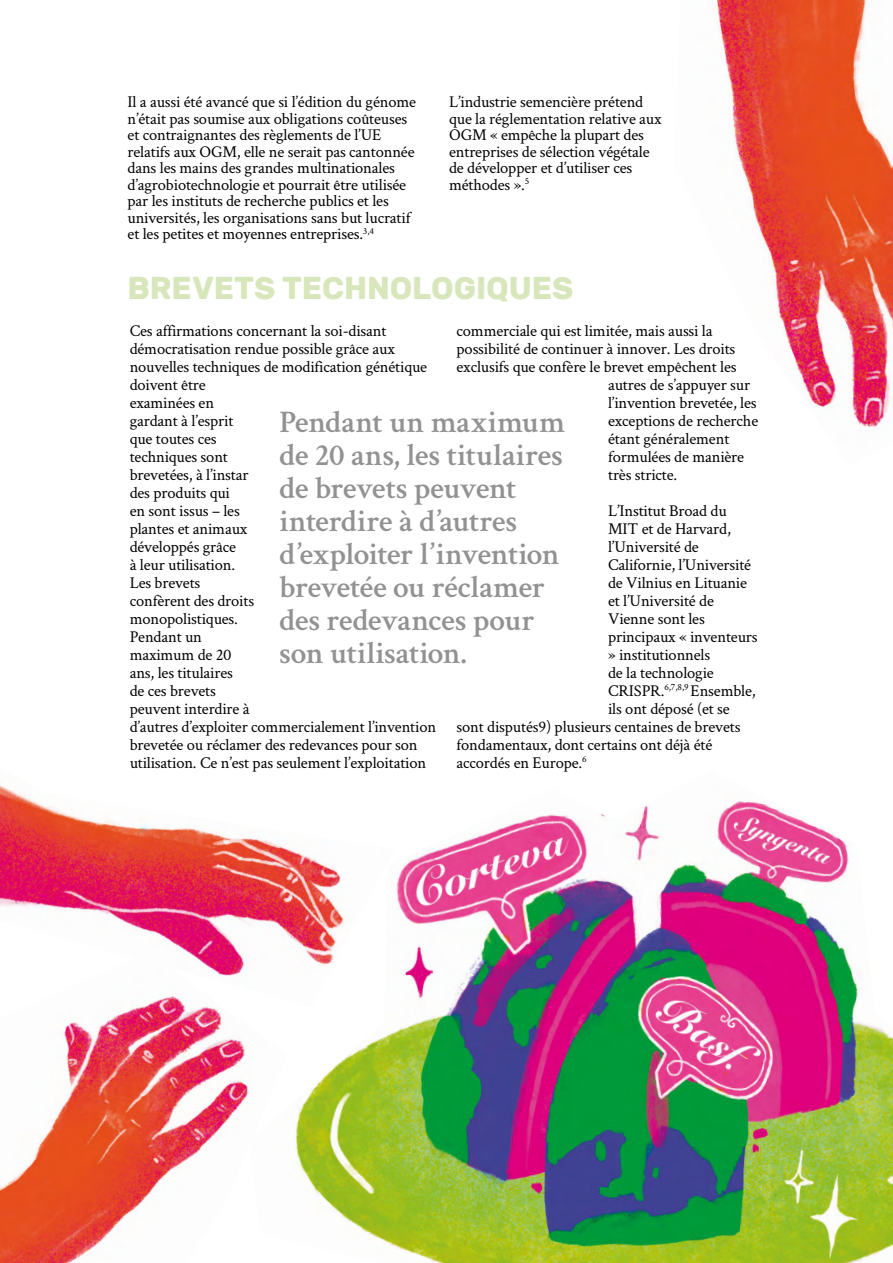
<style>
.page{position:relative;width:893px;height:1263px;background:#fff}
.page>*{position:absolute;margin:0;border:0;box-sizing:border-box;transform-origin:0 0}
.Quote_Crimson_Text_S{font:600 31.5px/33px "Crimson Text";letter-spacing:-.01em;color:#929292}
.HEADER_3_vert_clair{font:700 31.5px "Rubik";letter-spacing:-.005em;color:#d8e7bb}
.Crimson_Text_Reg_11{font:16.5px/18px "Crimson Text";letter-spacing:-.01em;color:#000}
</style>
<div class="page">
<img style="left:295px;top:801px;width:598px;height:462px">
<img style="left:716px;top:0;width:177px;height:428px">
<img style="left:0;top:1007px;width:248px;height:256px">
<img style="left:0;top:785px;width:394px;height:222px">
<p class="Crimson_Text_Reg_11" style="left:128px;top:93px;width:290px;line-height:16.5px">Il a aussi été avancé que si l’édition du génome n’était pas soumise aux obligations coûteuses et contraignantes des règlements de l’UE relatifs aux OGM, elle ne serait pas cantonnée dans les mains des grandes multinationales d’agrobiotechnologie et pourrait être utilisée par les instituts de recherche publics et les universités, les organisations sans but lucratif et les petites et moyennes entreprises.<sup>3,4</sup></p>
<p class="Crimson_Text_Reg_11" style="left:449px;top:93px;width:214px;line-height:16.5px">L’industrie semencière prétend que la réglementation relative aux<br>OGM « empêche la plupart des entreprises de sélection végétale de développer et d’utiliser ces méthodes ».<sup>5</sup></p>
<p class="HEADER_3_vert_clair" style="left:128px;top:270px;width:447px">BREVETS TECHNOLOGIQUES</p>
<p class="Crimson_Text_Reg_11" style="left:130px;top:321px;width:308px">Ces affirmations concernant la soi-disant démocratisation rendue possible grâce aux nouvelles techniques de modification génétique doivent être<br>examinées en<br>gardant à l’esprit<br>que toutes ces<br>techniques sont<br>brevetées, à l’instar<br>des produits qui<br>en sont issus – les<br>plantes et animaux<br>développés grâce<br>à leur utilisation.<br>Les brevets<br>confèrent des droits<br>monopolistiques.<br>Pendant un<br>maximum de 20<br>ans, les titulaires<br>de ces brevets<br>peuvent interdire à<br>d’autres d’exploiter commercialement l’invention brevetée ou réclamer des redevances pour son utilisation. Ce n’est pas seulement l’exploitation</p>
<p class="Crimson_Text_Reg_11" style="left:457px;top:321px;width:258px">commerciale qui est limitée, mais aussi la</p>
<p class="Crimson_Text_Reg_11" style="left:457px;top:339px;width:280px">possibilité de continuer à innover. Les droits</p>
<p class="Crimson_Text_Reg_11" style="left:457px;top:357px;width:282px">exclusifs que confère le brevet empêchent les</p>
<p class="Crimson_Text_Reg_11" style="left:608px;top:375px;width:144px">autres de s’appuyer sur</p>
<p class="Crimson_Text_Reg_11" style="left:608px;top:393px;width:150px">l’invention brevetée, les</p>
<p class="Crimson_Text_Reg_11" style="left:608px;top:411px;width:152px">exceptions de recherche</p>
<p class="Crimson_Text_Reg_11" style="left:608px;top:429px;width:123px">étant généralement</p>
<p class="Crimson_Text_Reg_11" style="left:608px;top:447px;width:138px">formulées de manière</p>
<p class="Crimson_Text_Reg_11" style="left:608px;top:465px;width:71px">très stricte.</p>
<p class="Crimson_Text_Reg_11" style="left:608px;top:501px;width:120px">L’Institut Broad du</p>
<p class="Crimson_Text_Reg_11" style="left:608px;top:519px;width:124px">MIT et de Harvard,</p>
<p class="Crimson_Text_Reg_11" style="left:608px;top:537px;width:92px">l’Université de</p>
<p class="Crimson_Text_Reg_11" style="left:608px;top:555px;width:145px">Californie, l’Université</p>
<p class="Crimson_Text_Reg_11" style="left:608px;top:573px;width:140px">de Vilnius en Lituanie</p>
<p class="Crimson_Text_Reg_11" style="left:608px;top:591px;width:107px">et l’Université de</p>
<p class="Crimson_Text_Reg_11" style="left:608px;top:609px;width:98px">Vienne sont les</p>
<p class="Crimson_Text_Reg_11" style="left:608px;top:627px;width:151px">principaux « inventeurs</p>
<p class="Crimson_Text_Reg_11" style="left:608px;top:645px;width:104px">» institutionnels</p>
<p class="Crimson_Text_Reg_11" style="left:608px;top:663px;width:107px">de la technologie</p>
<p class="Crimson_Text_Reg_11" style="left:608px;top:681px;width:149px">CRISPR.<sup>6,7,8,9</sup> Ensemble,</p>
<p class="Crimson_Text_Reg_11" style="left:608px;top:699px;width:123px">ils ont déposé (et se</p>
<p class="Crimson_Text_Reg_11" style="left:457px;top:717px;width:285px">sont disputés9) plusieurs centaines de brevets</p>
<p class="Crimson_Text_Reg_11" style="left:457px;top:735px;width:257px">fondamentaux, dont certains ont déjà été</p>
<p class="Crimson_Text_Reg_11" style="left:457px;top:753px;width:132px">accordés en Europe.<sup>6</sup></p>
<p class="Quote_Crimson_Text_S" style="left:280px;top:403px;width:287px">Pendant un maximum de 20 ans, les titulaires de brevets peuvent interdire à d’autres d’exploiter l’invention brevetée ou réclamer des redevances pour son utilisation.</p>
</div>
